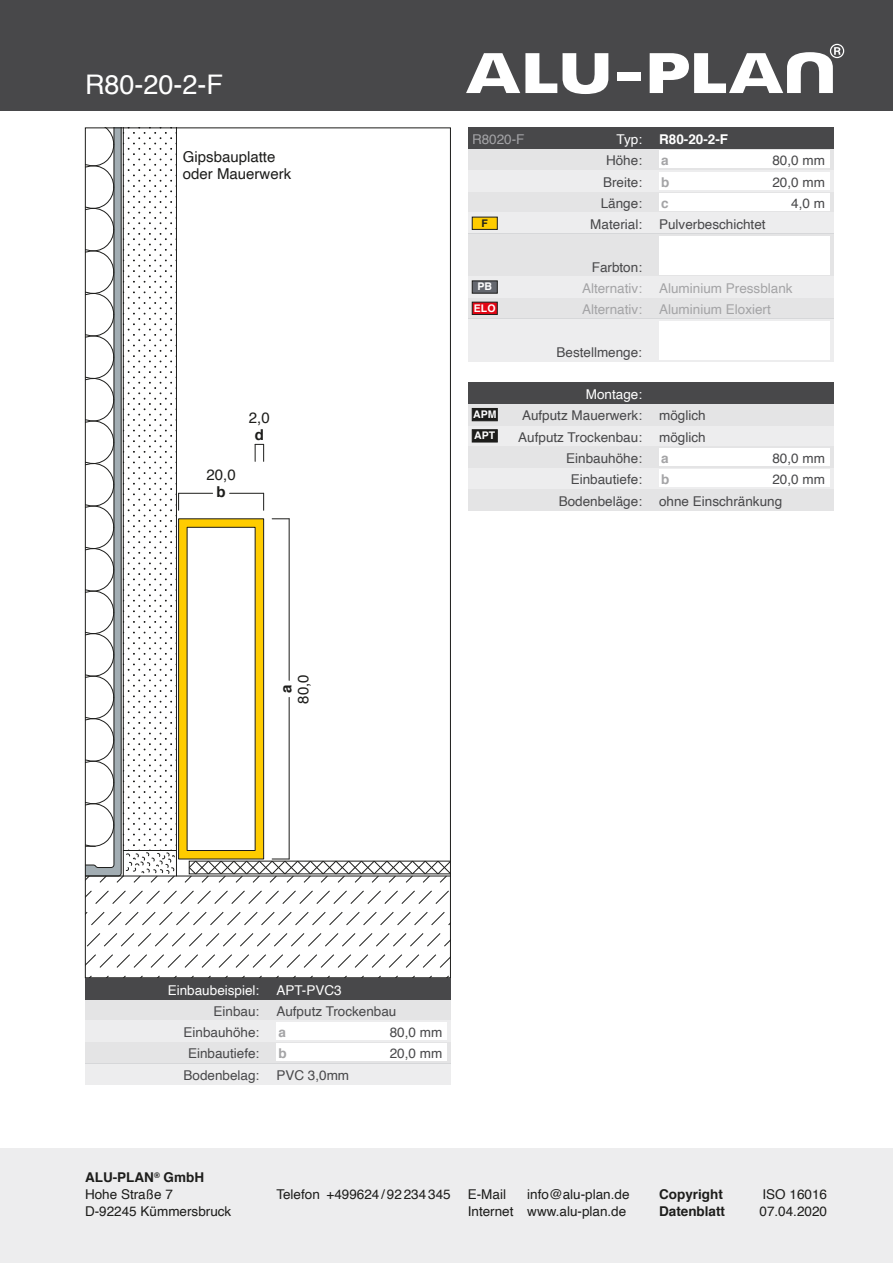
<style>
.page{position:relative;width:893px;height:1263px;background:#fff}
.page>*{position:absolute;margin:0;border:0;box-sizing:border-box;transform-origin:0 0}
.t1{font:27px "Helvetica";color:#fff}
.t2{font:15px/17px "Helvetica";color:#1d1d1b}
.t3{font:700 15px "Helvetica";color:#1d1d1b}
.t4{font:13.5px "Helvetica";color:#48484a}
.t5{font:13.5px/17px "Helvetica";color:#1d1d1b}
.t6{font:13.5px "Helvetica";color:#a4a4a6}
.t7{font:13.5px "Helvetica";color:#fff}
.t8{font:700 13.5px "Helvetica";color:#1d1d1b}
.t9{font:700 13.5px "Helvetica";color:#fff}
.t10{font:700 13.5px "Helvetica";color:#a4a4a6}
.t11{font:13.5px "Helvetica";color:#a4a4a7}
.t12{font:700 10.5px/21.3px "Helvetica";color:#fff}
.t13{font:700 10.5px "Helvetica";color:#1d1d1b}
.s1{font-weight:700}
</style>
<div class="page">
<div style="left:0;top:1148px;width:893px;height:115px;background:#ededee"></div>
<div style="left:0;top:0;width:893px;height:111px;background:#48484a"></div>
<svg style="left:87px;top:890px;width:362px;height:14px"></svg>
<svg style="left:87px;top:912px;width:362px;height:14px"></svg>
<svg style="left:87px;top:933px;width:362px;height:14px"></svg>
<svg style="left:87px;top:954px;width:362px;height:14px"></svg>
<svg style="left:90px;top:975px;width:359px;height:1px"></svg>
<svg style="left:87px;top:130px;width:362px;height:753px"></svg>
<hr style="left:289px;top:519px;width:1px;height:161px;background:#1d1d1b">
<hr style="left:289px;top:697px;width:1px;height:162px;background:#1d1d1b">
<div style="left:468px;top:425px;width:365px;height:21px;background:#ededee"></div>
<div style="left:468px;top:404px;width:365px;height:21px;background:#e4e4e5"></div>
<div style="left:468px;top:489px;width:365px;height:21px;background:#e4e4e5"></div>
<div style="left:468px;top:468px;width:365px;height:21px;background:#ededee"></div>
<div style="left:659px;top:470px;width:170px;height:17px;background:#fff"></div>
<div style="left:468px;top:446px;width:365px;height:22px;background:#e4e4e5"></div>
<div style="left:659px;top:449px;width:170px;height:17px;background:#fff"></div>
<div style="left:468px;top:383px;width:365px;height:21px;background:#48484a"></div>
<div style="left:85px;top:999px;width:366px;height:21px;background:#e4e4e5"></div>
<svg style="left:85px;top:1020px;width:366px;height:64px"></svg>
<div style="left:276px;top:1023px;width:170px;height:17px;background:#fff"></div>
<div style="left:85px;top:978px;width:366px;height:21px;background:#48484a"></div>
<div style="left:468px;top:191px;width:365px;height:22px;background:#e4e4e5"></div>
<div style="left:659px;top:193px;width:170px;height:17px;background:#fff"></div>
<div style="left:468px;top:170px;width:365px;height:21px;background:#ededee"></div>
<div style="left:659px;top:172px;width:170px;height:17px;background:#fff"></div>
<div style="left:468px;top:149px;width:365px;height:21px;background:#e4e4e5"></div>
<div style="left:659px;top:151px;width:170px;height:17px;background:#fff"></div>
<div style="left:468px;top:128px;width:365px;height:21px;background:#48484a"></div>
<svg style="left:468px;top:213px;width:365px;height:148px"></svg>
<div style="left:472px;top:408px;width:25px;height:13px;background:#1d1d1b;border:1px solid #1d1d1b"></div>
<div style="left:472px;top:429px;width:25px;height:13px;background:#1d1d1b;border:1px solid #1d1d1b"></div>
<div style="left:472px;top:217px;width:25px;height:13px;background:#fc0;border:1px solid #1d1d1b"></div>
<div style="left:472px;top:281px;width:25px;height:12px;background:#65686f;border:1px solid #1d1d1b"></div>
<div style="left:472px;top:302px;width:25px;height:13px;background:#e30614;border:1px solid #1d1d1b"></div>
<svg style="left:650px;top:44px;width:194px;height:49px"></svg>
<div style="left:617px;top:72px;width:23px;height:9px;background:#fff"></div>
<svg style="left:466px;top:53px;width:142px;height:41px"></svg>
<h1 class="t1" style="left:85px;top:63px;width:140px">R80-20-2-F</h1>
<p class="t2" style="left:183px;top:148px;width:110px">Gipsbauplatte oder Mauerwerk</p>
<p class="t2" style="left:249px;top:410px;width:22px">2,0</p>
<p class="t2" style="left:207px;top:467px;width:31px">20,0</p>
<p class="t3" style="left:217px;top:480px;width:11px">b</p>
<p class="t3" style="left:255px;top:423px;width:11px">d</p>
<p class="t3" style="left:274px;top:693px;width:10px;rotate:-90deg">a</p>
<p class="t2" style="left:295px;top:703px;width:31px;rotate:-90deg">80,0</p>
<p class="t11" style="left:472px;top:129px;width:54px">R8020-F</p>
<p class="t7" style="left:617px;top:129px;width:27px">Typ:</p>
<p class="t9" style="left:659px;top:128px;width:71px">R80-20-2-F</p>
<p class="t4" style="left:606px;top:150px;width:38px">Höhe:</p>
<p class="t10" style="left:661px;top:150px;width:9px">a</p>
<p class="t4" style="left:772px;top:150px;width:54px">80,0 mm</p>
<p class="t4" style="left:603px;top:171px;width:41px">Breite:</p>
<p class="t10" style="left:661px;top:171px;width:10px">b</p>
<p class="t4" style="left:772px;top:171px;width:54px">20,0 mm</p>
<p class="t4" style="left:601px;top:193px;width:43px">Länge:</p>
<p class="t10" style="left:661px;top:192px;width:9px">c</p>
<p class="t4" style="left:791px;top:193px;width:35px">4,0 m</p>
<p class="t13" style="left:482px;top:214px;width:8px">F</p>
<p class="t4" style="left:590px;top:214px;width:53px">Material:</p>
<p class="t4" style="left:659px;top:214px;width:108px">Pulverbeschichtet</p>
<p class="t4" style="left:592px;top:256px;width:52px">Farbton:</p>
<p class="t12" style="left:474px;top:276px;width:23px;text-align:center">PB<br>ELO</p>
<p class="t6" style="left:582px;top:278px;width:62px">Alternativ:</p>
<p class="t6" style="left:582px;top:299px;width:62px">Alternativ:</p>
<p class="t6" style="left:659px;top:278px;width:135px">Aluminium Pressblank</p>
<p class="t6" style="left:659px;top:299px;width:113px">Aluminium Eloxiert</p>
<p class="t4" style="left:556px;top:341px;width:87px">Bestellmenge:</p>
<p class="t12" style="left:473px;top:404px;width:25px">APM<br>APT</p>
<p class="t7" style="left:586px;top:384px;width:58px">Montage:</p>
<p class="t4" style="left:518px;top:427px;width:125px">Aufputz Trockenbau:</p>
<p class="t4" style="left:659px;top:427px;width:48px">möglich</p>
<p class="t4" style="left:522px;top:405px;width:122px">Aufputz Mauerwerk:</p>
<p class="t4" style="left:659px;top:405px;width:48px">möglich</p>
<p class="t4" style="left:566px;top:448px;width:77px">Einbauhöhe:</p>
<p class="t10" style="left:661px;top:447px;width:9px">a</p>
<p class="t4" style="left:772px;top:448px;width:54px">80,0 mm</p>
<p class="t4" style="left:571px;top:469px;width:73px">Einbautiefe:</p>
<p class="t10" style="left:661px;top:469px;width:10px">b</p>
<p class="t4" style="left:772px;top:469px;width:54px">20,0 mm</p>
<p class="t4" style="left:559px;top:490px;width:85px">Bodenbeläge:</p>
<p class="t4" style="left:659px;top:490px;width:125px">ohne Einschränkung</p>
<p class="t7" style="left:168px;top:979px;width:93px">Einbaubeispiel:</p>
<p class="t4" style="left:214px;top:1001px;width:47px">Einbau:</p>
<p class="t7" style="left:276px;top:979px;width:67px">APT-PVC3</p>
<p class="t4" style="left:276px;top:1001px;width:122px">Aufputz Trockenbau</p>
<p class="t4" style="left:184px;top:1022px;width:77px">Einbauhöhe:</p>
<p class="t10" style="left:279px;top:1021px;width:9px">a</p>
<p class="t4" style="left:390px;top:1022px;width:54px">80,0 mm</p>
<p class="t4" style="left:188px;top:1043px;width:73px">Einbautiefe:</p>
<p class="t10" style="left:279px;top:1043px;width:10px">b</p>
<p class="t4" style="left:390px;top:1043px;width:54px">20,0 mm</p>
<p class="t4" style="left:184px;top:1064px;width:77px">Bodenbelag:</p>
<p class="t4" style="left:276px;top:1064px;width:74px">PVC 3,0mm</p>
<p class="t5" style="left:85px;top:1169px;width:148px"><span class="s1">ALU-PLAN</span><sup>®</sup> <span class="s1">GmbH<br></span>Hohe Straße 7<br>D-92245 Kümmersbruck</p>
<p class="t5" style="left:276px;top:1186px;width:176px">Telefon +499624 /92234345</p>
<p class="t8" style="left:659px;top:1183px;width:65px">Copyright</p>
<p class="t5" style="left:762px;top:1186px;width:66px">ISO 16016</p>
<p class="t8" style="left:659px;top:1200px;width:68px">Datenblatt</p>
<p class="t5" style="left:759px;top:1203px;width:69px">07.04.2020</p>
<p class="t5" style="left:468px;top:1186px;width:163px;text-align:right">info@alu-plan.de<br>Internet www.alu-plan.de</p>
<p class="t5" style="left:468px;top:1186px;width:40px">E-Mail</p>
</div>
